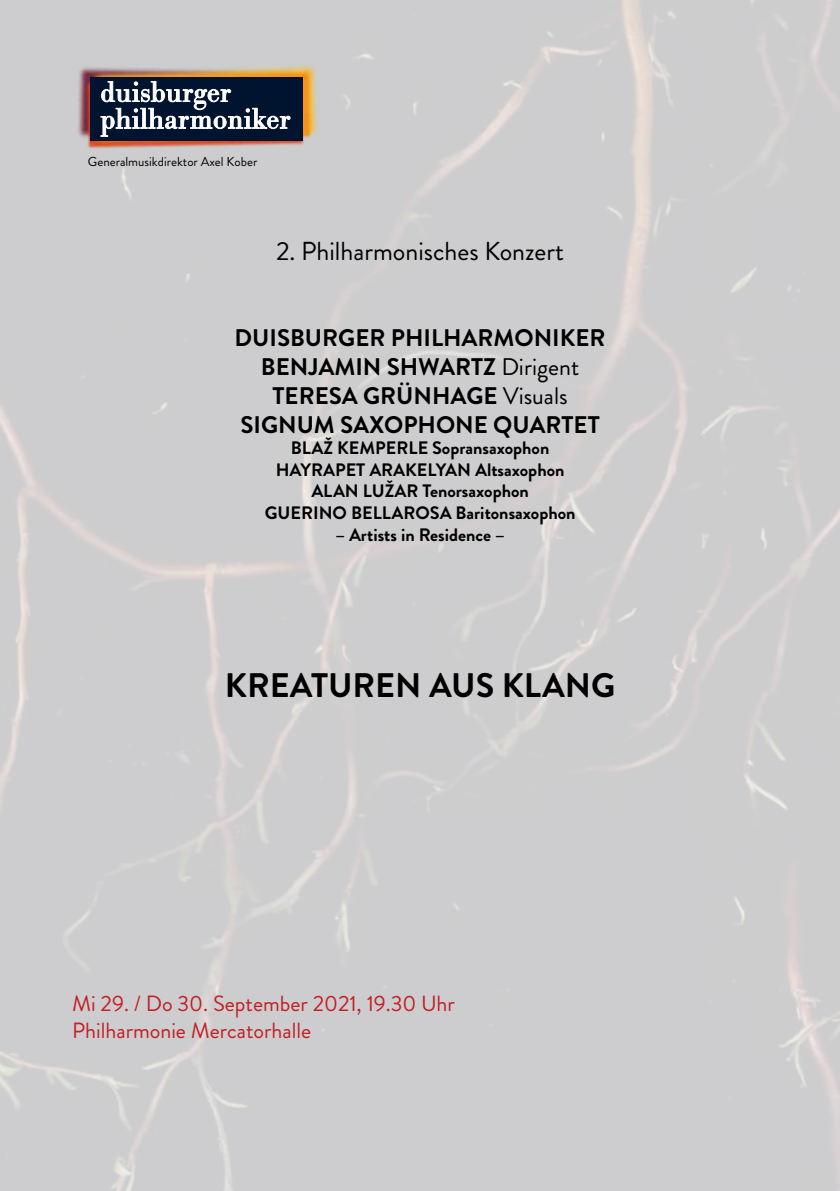
<style>
.page{position:relative;width:840px;height:1191px;background:#fff}
.page>*{position:absolute;margin:0;border:0;box-sizing:border-box;transform-origin:0 0}
.t1{font:700 34px "Brandon";color:#000}
.t2{font:26px "Brandon";color:#000}
.t3{font:700 24px/28.8px "Brandon";color:#000;text-align:center}
.t4{font:22px/26.4px "Brandon";color:#c31e23}
.t5{font:700 18px/21.6px "Brandon";color:#000;text-align:center}
.t6{font:13px "Brandon";color:#000}
.s1{font-weight:400}
</style>
<div class="page">
<img style="left:62px;top:57px;width:268px;height:95px">
<div style="left:90px;top:77px;width:213px;height:63px;background:#001430"></div>
<svg style="left:101px;top:81px;width:189px;height:55px"></svg>
<p class="t6" style="left:88px;top:153px;width:171px">Generalmusikdirektor Axel Kober</p>
<h2 class="t2" style="left:276px;top:233px;width:289px">2. Philharmonisches Konzert</h2>
<h3 class="t3" style="left:234px;top:324px;width:372px">DUISBURGER PHILHARMONIKER<br>BENJAMIN SHWARTZ <span class="s1">Dirigent<br></span>TERESA GRÜNHAGE <span class="s1">Visuals<br></span>SIGNUM SAXOPHONE QUARTET</h3>
<p class="t5" style="left:264px;top:437px;width:312px">BLAŽ KEMPERLE Sopransaxophon<br>HAYRAPET ARAKELYAN Altsaxophon<br>ALAN LUŽAR Tenorsaxophon<br>GUERINO BELLAROSA Baritonsaxophon</p>
<p class="t5" style="left:335px;top:524px;width:171px">– Artists in Residence –</p>
<h1 class="t1" style="left:225px;top:661px;width:392px">KREATUREN AUS KLANG</h1>
<p class="t4" style="left:72px;top:991px;width:384px">Mi 29. / Do 30. September 2021, 19.30 Uhr<br>Philharmonie Mercatorhalle</p>
</div>
